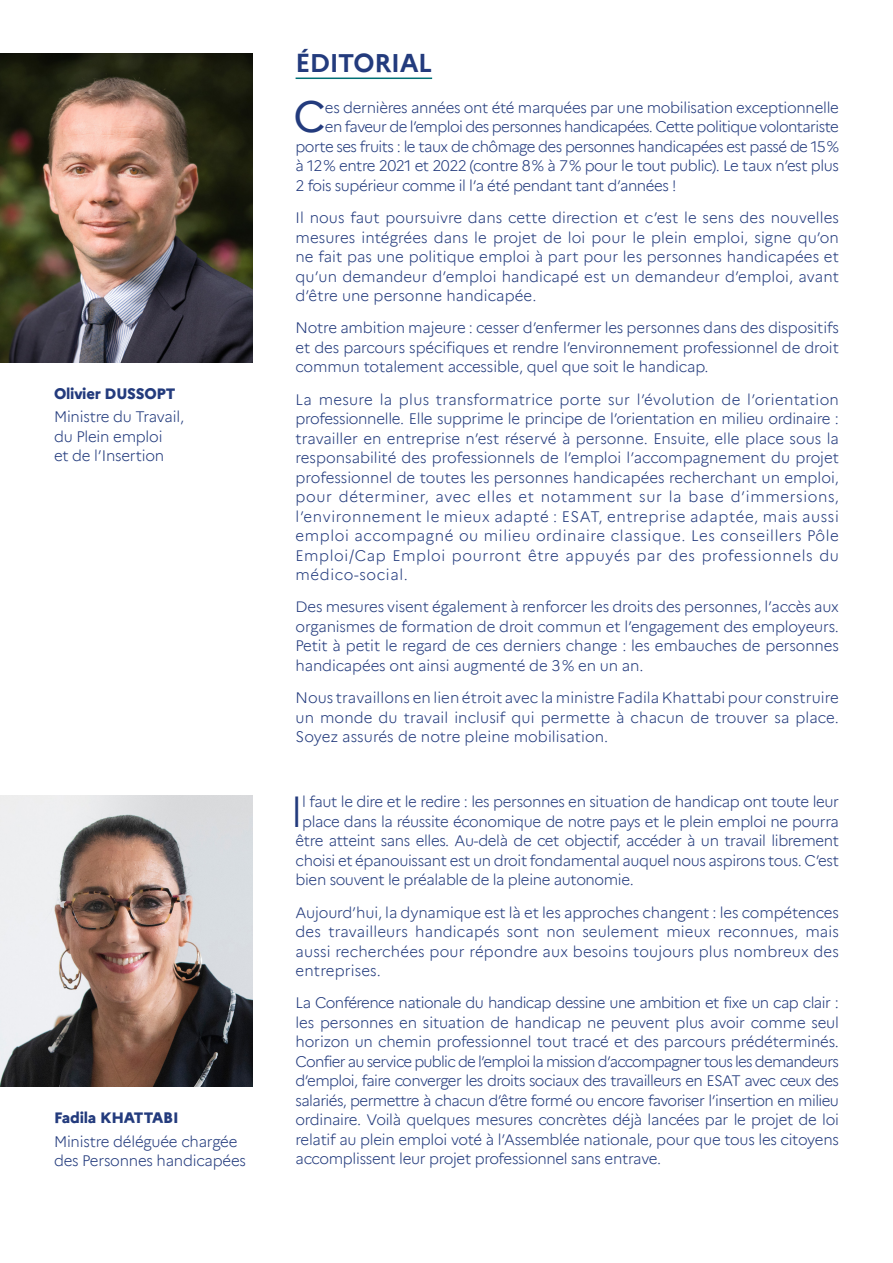
<style>
.page{position:relative;width:893px;height:1263px;background:#fff}
.page>*{position:absolute;margin:0;border:0;box-sizing:border-box;transform-origin:0 0}
.t1{font:42.9px "Marianne";color:#233b7d}
.t2{font:300 42.9px "Marianne";color:#233b7d}
.t3{font:700 25.5px "Marianne";letter-spacing:-.02em;color:#233b7d}
.t4{font:300 15px/19.5px "Marianne";letter-spacing:-.025em;color:#233b7d;text-align:justify}
.t5{font:800 15px "Marianne";letter-spacing:-.015em;color:#233b7d}
</style>
<div class="page">
<hr style="left:296px;top:78px;width:136px;height:1px;background:#006e74">
<img style="left:0;top:53px;width:252px;height:309px">
<img style="left:0;top:795px;width:252px;height:292px">
<p class="t5" style="left:54px;top:382px;width:123px">Olivier DUSSOPT</p>
<p class="t4" style="left:54px;top:406px;width:132px;text-align:left">Ministre du Travail, du Plein emploi<br>et de l’Insertion</p>
<p class="t5" style="left:54px;top:1106px;width:126px">Fadila KHATTABI</p>
<p class="t4" style="left:54px;top:1130px;width:194px">Ministre déléguée chargée des Personnes handicapées</p>
<h2 class="t3" style="left:296px;top:43px;width:138px">ÉDITORIAL</h2>
<h1 class="t1" style="left:293px;top:84px;width:34px">C</h1>
<p class="t4" style="left:325px;top:96px;width:515px">es dernières années ont été marquées par une mobilisation exceptionnelle</p>
<p class="t4" style="left:325px;top:116px;width:515px">en faveur de l’emploi des personnes handicapées. Cette politique volontariste</p>
<p class="t4" style="left:296px;top:135px;width:545px">porte ses fruits : le taux de chômage des personnes handicapées est passé de 15%</p>
<p class="t4" style="left:296px;top:155px;width:545px">à 12% entre 2021 et 2022 (contre 8% à 7% pour le tout public). Le taux n’est plus</p>
<p class="t4" style="left:296px;top:174px;width:382px">2 fois supérieur comme il l’a été pendant tant d’années !</p>
<p class="t4" style="left:296px;top:207px;width:545px">Il nous faut poursuivre dans cette direction et c’est le sens des nouvelles mesures intégrées dans le projet de loi pour le plein emploi, signe qu’on ne fait pas une politique emploi à part pour les personnes handicapées et qu’un demandeur d’emploi handicapé est un demandeur d’emploi, avant d’être une personne handicapée.</p>
<p class="t4" style="left:296px;top:317px;width:545px">Notre ambition majeure : cesser d’enfermer les personnes dans des dispositifs et des parcours spécifiques et rendre l’environnement professionnel de droit commun totalement accessible, quel que soit le handicap.</p>
<p class="t4" style="left:296px;top:388px;width:545px">La mesure la plus transformatrice porte sur l’évolution de l’orientation professionnelle. Elle supprime le principe de l’orientation en milieu ordinaire : travailler en entreprise n’est réservé à personne. Ensuite, elle place sous la responsabilité des professionnels de l’emploi l’accompagnement du projet professionnel de toutes les personnes handicapées recherchant un emploi, pour déterminer, avec elles et notamment sur la base d’immersions, l’environnement le mieux adapté : ESAT, entreprise adaptée, mais aussi emploi accompagné ou milieu ordinaire classique. Les conseillers Pôle Emploi/Cap Emploi pourront être appuyés par des professionnels du médico-social.</p>
<p class="t4" style="left:296px;top:596px;width:545px">Des mesures visent également à renforcer les droits des personnes, l’accès aux organismes de formation de droit commun et l’engagement des employeurs.<br>Petit à petit le regard de ces derniers change : les embauches de personnes handicapées ont ainsi augmenté de 3% en un an.</p>
<p class="t4" style="left:296px;top:687px;width:545px">Nous travaillons en lien étroit avec la ministre Fadila Khattabi pour construire un monde du travail inclusif qui permette à chacun de trouver sa place.<br>Soyez assurés de notre pleine mobilisation.</p>
<h1 class="t2" style="left:291px;top:778px;width:14px">I</h1>
<p class="t4" style="left:302px;top:791px;width:538px">l faut le dire et le redire : les personnes en situation de handicap ont toute leur</p>
<p class="t4" style="left:302px;top:810px;width:538px">place dans la réussite économique de notre pays et le plein emploi ne pourra</p>
<p class="t4" style="left:296px;top:830px;width:545px">être atteint sans elles. Au-delà de cet objectif, accéder à un travail librement</p>
<p class="t4" style="left:296px;top:849px;width:545px">choisi et épanouissant est un droit fondamental auquel nous aspirons tous. C’est</p>
<p class="t4" style="left:296px;top:869px;width:340px">bien souvent le préalable de la pleine autonomie.</p>
<p class="t4" style="left:296px;top:901px;width:545px">Aujourd’hui, la dynamique est là et les approches changent : les compétences des travailleurs handicapés sont non seulement mieux reconnues, mais aussi recherchées pour répondre aux besoins toujours plus nombreux des entreprises.</p>
<p class="t4" style="left:296px;top:992px;width:545px">La Conférence nationale du handicap dessine une ambition et fixe un cap clair : les personnes en situation de handicap ne peuvent plus avoir comme seul horizon un chemin professionnel tout tracé et des parcours prédéterminés.<br>Confier au service public de l’emploi la mission d’accompagner tous les demandeurs d’emploi, faire converger les droits sociaux des travailleurs en ESAT avec ceux des salariés, permettre à chacun d’être formé ou encore favoriser l’insertion en milieu ordinaire. Voilà quelques mesures concrètes déjà lancées par le projet de loi relatif au plein emploi voté à l’Assemblée nationale, pour que tous les citoyens accomplissent leur projet professionnel sans entrave.</p>
</div>
